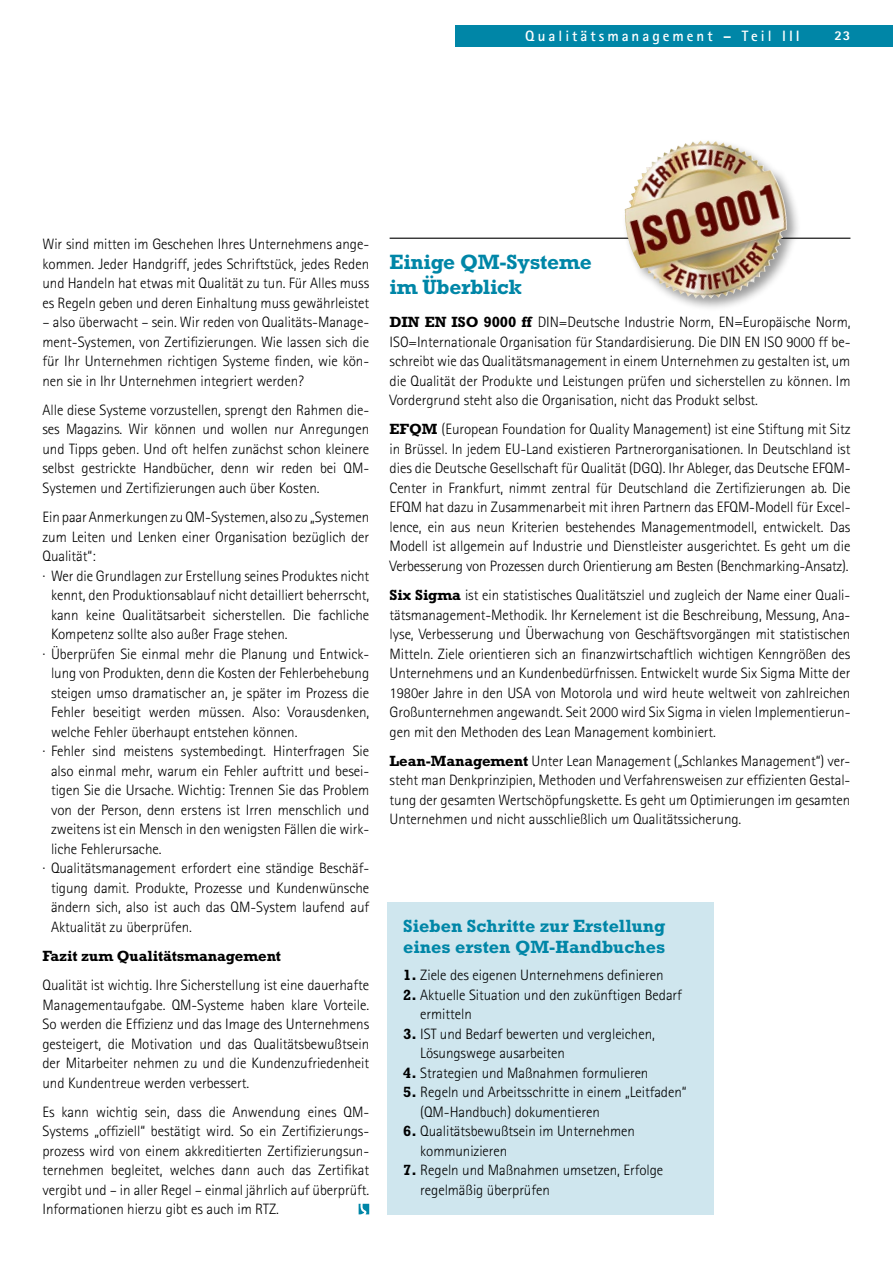
<style>
.page{position:relative;width:893px;height:1263px;background:#fff}
.page>*{position:absolute;margin:0;border:0;box-sizing:border-box;transform-origin:0 0}
.t1{font:700 21px/25.2px "Rockwell";letter-spacing:-.01em;color:#0086a7}
.t2{font:700 18px/21.6px "Rockwell";color:#0086a7}
.t3{font:300 15px/19.5px "Rotis Sans Serif";letter-spacing:-.005em;color:#000;text-align:justify}
.t4{font:700 15px "Rockwell";letter-spacing:-.005em;color:#000}
.t5{font:700 15px "Rotis Sans Serif";letter-spacing:.2em;color:#fff}
.t6{font:800 13.5px "Rotis Sans Serif";color:#fff}
.s1{font-family:"Rockwell";font-weight:700}
</style>
<div class="page">
<div style="left:387px;top:902px;width:327px;height:312px;background:#cfe6ee"></div>
<svg style="left:359px;top:1204px;width:10px;height:10px"></svg>
<div style="left:455px;top:26px;width:438px;height:21px;background:#0086a7"></div>
<hr style="left:390px;top:238px;width:460px;height:1px;background:#000">
<div style="left:621px;top:137px;width:180px;height:175px;background:#000;opacity:.4"></div>
<img style="left:677px;top:140px;width:31px;height:7px">
<p class="t5" style="left:525px;top:27px;width:276px">Qualitätsmanagement – Teil III</p>
<p class="t6" style="left:834px;top:27px;width:18px">23</p>
<p class="t3" style="left:43px;top:234px;width:328px">Wir sind mitten im Geschehen Ihres Unternehmens ange&shy;kommen. Jeder Handgriff, jedes Schriftstück, jedes Reden und Handeln hat etwas mit Qualität zu tun. Für Alles muss es Regeln geben und deren Einhaltung muss gewährleistet</p>
<p class="t3" style="left:43px;top:312px;width:328px">– also überwacht – sein. Wir reden von Qualitäts-Manage&shy;ment-Systemen, von Zertifizierungen. Wie lassen sich die für Ihr Unternehmen richtigen Systeme finden, wie kön&shy;nen sie in Ihr Unternehmen integriert werden?</p>
<p class="t3" style="left:43px;top:400px;width:328px">Alle diese Systeme vorzustellen, sprengt den Rahmen die&shy;ses Magazins. Wir können und wollen nur Anregungen und Tipps geben. Und oft helfen zunächst schon kleinere selbst gestrickte Handbücher, denn wir reden bei QM-Systemen und Zertifizierungen auch über Kosten.</p>
<p class="t3" style="left:43px;top:507px;width:328px">Ein paar Anmerkungen zu QM-Systemen, also zu „Systemen</p>
<p class="t3" style="left:43px;top:527px;width:328px">zum Leiten und Lenken einer Organisation bezüglich der</p>
<p class="t3" style="left:43px;top:546px;width:55px">Qualität“:</p>
<p class="t3" style="left:43px;top:566px;width:328px">· Wer die Grundlagen zur Erstellung seines Produktes nicht</p>
<p class="t3" style="left:51px;top:585px;width:320px">kennt, den Produktionsablauf nicht detailliert beherrscht,</p>
<p class="t3" style="left:51px;top:605px;width:320px">kann keine Qualitätsarbeit sicherstellen. Die fachliche</p>
<p class="t3" style="left:51px;top:624px;width:238px">Kompetenz sollte also außer Frage stehen.</p>
<p class="t3" style="left:43px;top:644px;width:328px">· Überprüfen Sie einmal mehr die Planung und Entwick-</p>
<p class="t3" style="left:51px;top:663px;width:320px">lung von Produkten, denn die Kosten der Fehlerbehebung</p>
<p class="t3" style="left:51px;top:683px;width:320px">steigen umso dramatischer an, je später im Prozess die</p>
<p class="t3" style="left:51px;top:702px;width:320px">Fehler beseitigt werden müssen. Also: Vorausdenken,</p>
<p class="t3" style="left:51px;top:722px;width:248px">welche Fehler überhaupt entstehen können.</p>
<p class="t3" style="left:43px;top:741px;width:328px">· Fehler sind meistens systembedingt. Hinterfragen Sie</p>
<p class="t3" style="left:51px;top:761px;width:318px">also einmal mehr, warum ein Fehler auftritt und besei-</p>
<p class="t3" style="left:51px;top:780px;width:320px">tigen Sie die Ursache. Wichtig: Trennen Sie das Problem</p>
<p class="t3" style="left:51px;top:800px;width:320px">von der Person, denn erstens ist Irren menschlich und</p>
<p class="t3" style="left:51px;top:819px;width:320px">zweitens ist ein Mensch in den wenigsten Fällen die wirk-</p>
<p class="t3" style="left:51px;top:839px;width:112px">liche Fehlerursache.</p>
<p class="t3" style="left:43px;top:858px;width:326px">· Qualitätsmanagement erfordert eine ständige Beschäf-</p>
<p class="t3" style="left:51px;top:878px;width:320px">tigung damit. Produkte, Prozesse und Kundenwünsche</p>
<p class="t3" style="left:51px;top:897px;width:320px">ändern sich, also ist auch das QM-System laufend auf</p>
<p class="t3" style="left:51px;top:917px;width:142px">Aktualität zu überprüfen.</p>
<p class="t4" style="left:43px;top:947px;width:240px">Fazit zum Qualitätsmanagement</p>
<p class="t3" style="left:43px;top:975px;width:328px">Qualität ist wichtig. Ihre Sicherstellung ist eine dauerhafte Managementaufgabe. QM-Systeme haben klare Vorteile.<br>So werden die Effizienz und das Image des Unternehmens gesteigert, die Motivation und das Qualitätsbewußtsein der Mitarbeiter nehmen zu und die Kundenzufriedenheit und Kundentreue werden verbessert.</p>
<p class="t3" style="left:43px;top:1102px;width:328px">Es kann wichtig sein, dass die Anwendung eines QM-Systems „offiziell“ bestätigt wird. So ein Zertifizierungs&shy;prozess wird von einem akkreditierten Zertifizierungsun&shy;ternehmen begleitet, welches dann auch das Zertifikat vergibt und – in aller Regel – einmal jährlich auf überprüft.<br>Informationen hierzu gibt es auch im RTZ.</p>
<h1 class="t1" style="left:390px;top:249px;width:204px">Einige QM-Systeme im Überblick</h1>
<p class="t3" style="left:390px;top:312px;width:462px"><span class="s1">DIN EN ISO 9000 ff</span> DIN=Deutsche Industrie Norm, EN=Europäische Norm, ISO=Internationale Organisation für Standardisierung. Die DIN EN ISO 9000 ff be&shy;schreibt wie das Qualitätsmanagement in einem Unternehmen zu gestalten ist, um die Qualität der Produkte und Leistungen prüfen und sicherstellen zu können. Im Vordergrund steht also die Organisation, nicht das Produkt selbst.</p>
<p class="t3" style="left:390px;top:419px;width:462px"><span class="s1">EFQM</span> (European Foundation for Quality Management) ist eine Stiftung mit Sitz in Brüssel. In jedem EU-Land existieren Partnerorganisationen. In Deutschland ist dies die Deutsche Gesellschaft für Qualität (DGQ). Ihr Ableger, das Deutsche EFQM-Center in Frankfurt, nimmt zentral für Deutschland die Zertifizierungen ab. Die EFQM hat dazu in Zusammenarbeit mit ihren Partnern das EFQM-Modell für Excel&shy;lence, ein aus neun Kriterien bestehendes Managementmodell, entwickelt. Das Modell ist allgemein auf Industrie und Dienstleister ausgerichtet. Es geht um die Verbesserung von Prozessen durch Orientierung am Besten (Benchmarking-Ansatz).</p>
<p class="t3" style="left:390px;top:585px;width:462px"><span class="s1">Six Sigma</span> ist ein statistisches Qualitätsziel und zugleich der Name einer Quali&shy;tätsmanagement-Methodik. Ihr Kernelement ist die Beschreibung, Messung, Ana&shy;lyse, Verbesserung und Überwachung von Geschäftsvorgängen mit statistischen Mitteln. Ziele orientieren sich an finanzwirtschaftlich wichtigen Kenngrößen des Unternehmens und an Kundenbedürfnissen. Entwickelt wurde Six Sigma Mitte der 1980er Jahre in den USA von Motorola und wird heute weltweit von zahlreichen Großunternehmen angewandt. Seit 2000 wird Six Sigma in vielen Implementierun&shy;gen mit den Methoden des Lean Management kombiniert.</p>
<p class="t3" style="left:390px;top:751px;width:462px"><span class="s1">Lean-Management</span> Unter Lean Management („Schlankes Management“) ver&shy;steht man Denkprinzipien, Methoden und Verfahrensweisen zur effizienten Gestal&shy;tung der gesamten Wertschöpfungskette. Es geht um Optimierungen im gesamten Unternehmen und nicht ausschließlich um Qualitätssicherung.</p>
<p class="t2" style="left:403px;top:914px;width:264px">Sieben Schritte zur Erstellung eines ersten QM-Handbuches</p>
<p class="t3" style="left:403px;top:965px;width:262px"><span class="s1">1.</span> Ziele des eigenen Unternehmens definieren</p>
<p class="t3" style="left:420px;top:985px;width:263px;text-indent:-17px"><span class="s1">2.</span> Aktuelle Situation und den zukünftigen Bedarf ermitteln</p>
<p class="t3" style="left:420px;top:1024px;width:236px;text-indent:-17px"><span class="s1">3.</span> IST und Bedarf bewerten und vergleichen,<br>Lösungswege ausarbeiten</p>
<p class="t3" style="left:403px;top:1063px;width:247px"><span class="s1">4.</span> Strategien und Maßnahmen formulieren</p>
<p class="t3" style="left:420px;top:1082px;width:268px;text-indent:-17px"><span class="s1">5.</span> Regeln und Arbeitsschritte in einem „Leitfaden“ (QM-Handbuch) dokumentieren</p>
<p class="t3" style="left:420px;top:1121px;width:216px;text-indent:-17px"><span class="s1">6.</span> Qualitätsbewußtsein im Unternehmen kommunizieren</p>
<p class="t3" style="left:420px;top:1160px;width:245px;text-indent:-17px"><span class="s1">7.</span> Regeln und Maßnahmen umsetzen, Erfolge regelmäßig überprüfen</p>
</div>
